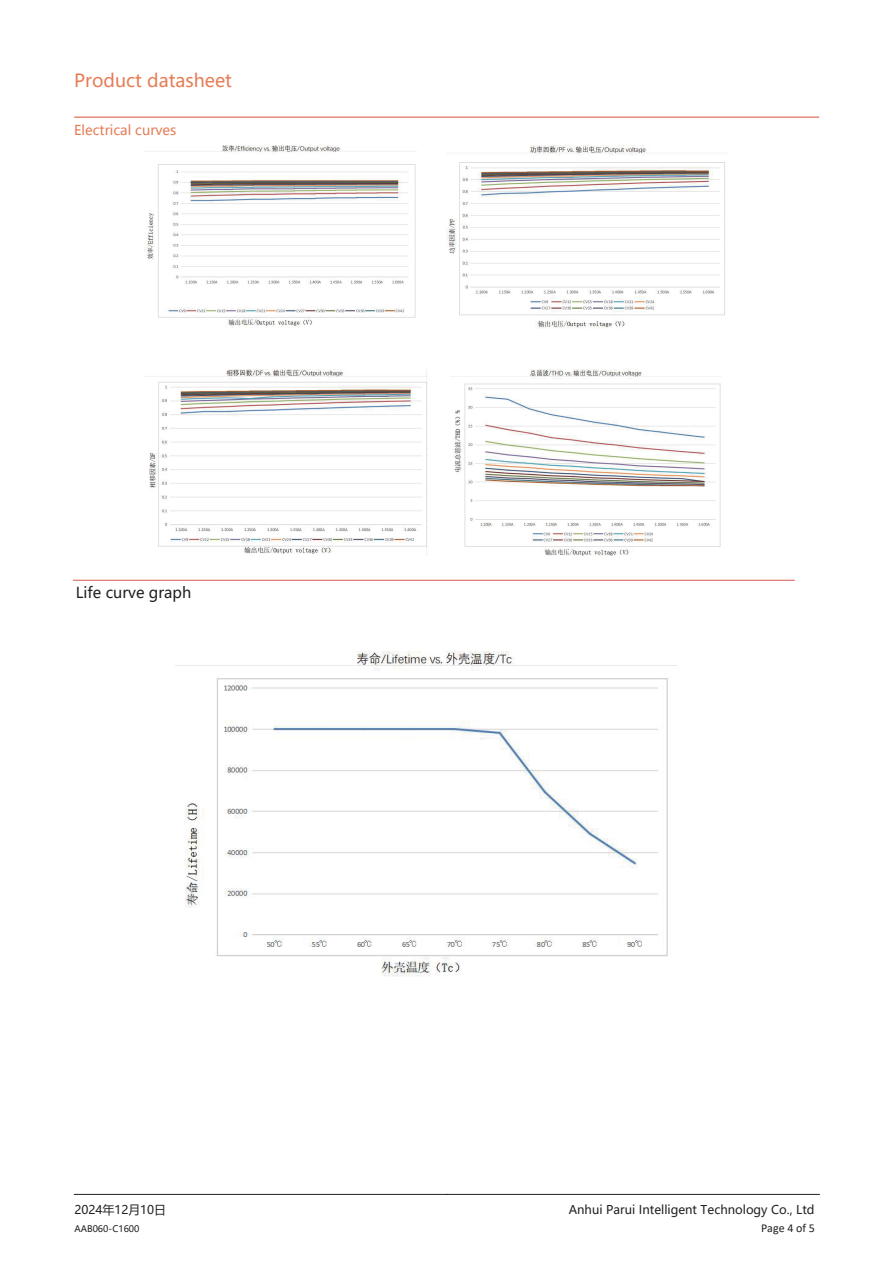
<style>
.page{position:relative;width:893px;height:1263px;background:#fff}
.page>*{position:absolute;margin:0;border:0;box-sizing:border-box;transform-origin:0 0}
.t1{font:18px "Microsoft Ya Hei";color:#e67d56}
.t2{font:15px "Microsoft Ya Hei";color:#231f20}
.t3{font:13.5px "Microsoft Ya Hei";color:#e67d56}
.t4{font:12px "Microsoft Ya Hei";color:#231f20}
.t5{font:12px "Calibri";color:#231f20}
.t6{font:9px "Microsoft Ya Hei";color:#231f20}
</style>
<div class="page">
<hr style="left:74px;top:117px;width:745px;height:1px;background:#d55c46">
<hr style="left:74px;top:1194px;width:373px;height:1px;background:#231f20">
<hr style="left:447px;top:1194px;width:372px;height:1px;background:#231f20">
<hr style="left:73px;top:580px;width:722px;height:1px;background:#d55c46">
<img style="left:144px;top:145px;width:273px;height:183px">
<img style="left:448px;top:145px;width:277px;height:183px">
<img style="left:144px;top:370px;width:284px;height:185px">
<img style="left:450px;top:370px;width:271px;height:185px">
<img style="left:176px;top:652px;width:501px;height:325px">
<h1 class="t1" style="left:74px;top:68px;width:159px">Product datasheet</h1>
<p class="t3" style="left:74px;top:121px;width:104px">Electrical curves</p>
<p class="t2" style="left:76px;top:582px;width:117px">Life curve graph</p>
<p class="t4" style="left:74px;top:1201px;width:93px">2024年12月10日</p>
<p class="t4" style="left:569px;top:1201px;width:247px">Anhui Parui Intelligent Technology Co., Ltd</p>
<p class="t6" style="left:74px;top:1222px;width:67px">AAB060-C1600</p>
<p class="t5" style="left:761px;top:1219px;width:55px">Page 4 of 5</p>
</div>
